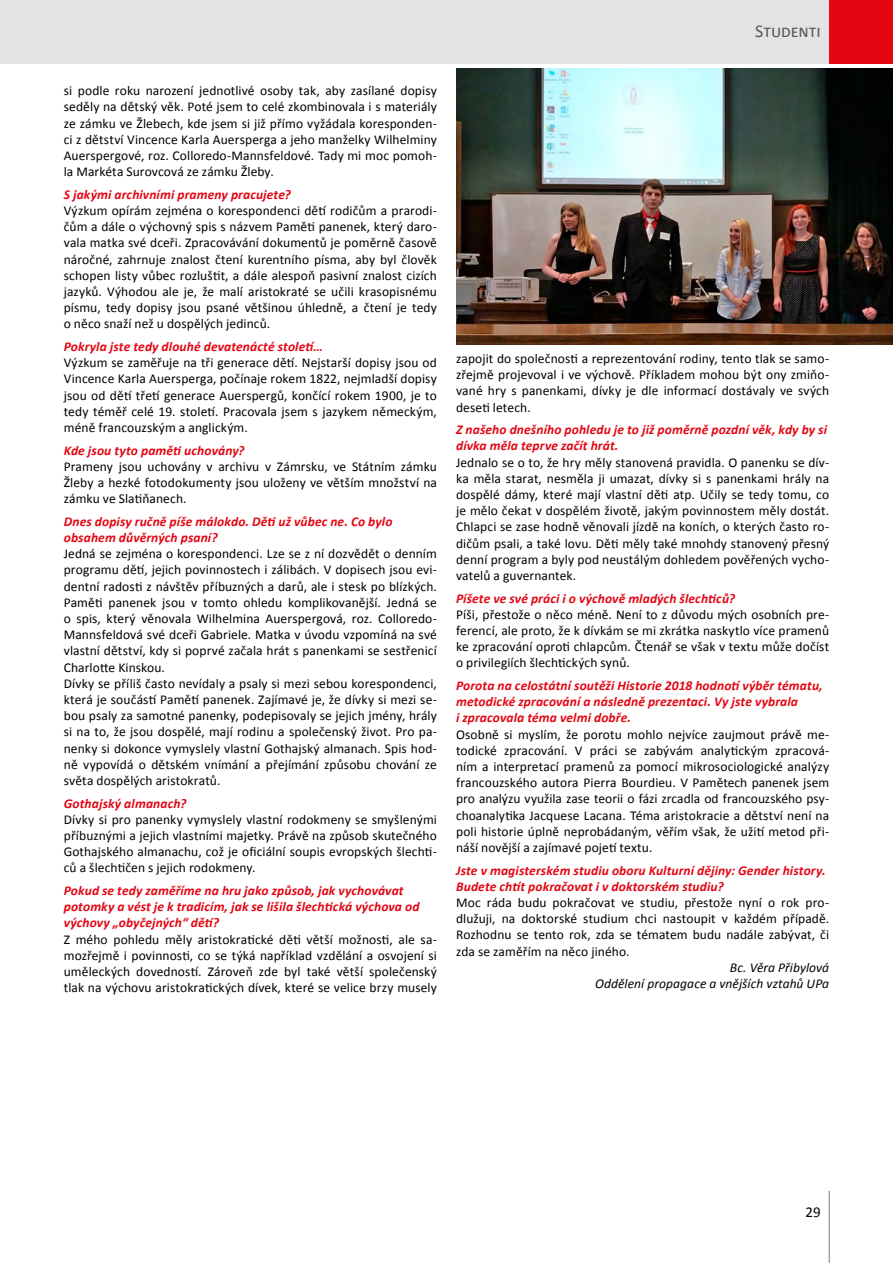
<style>
.page{position:relative;width:893px;height:1263px;background:#fff}
.page>*{position:absolute;margin:0;border:0;box-sizing:border-box;transform-origin:0 0}
.hlava-R{font:18px "Calibri";color:#575756}
.t1{font:15px "Calibri";color:#000}
.t2{font:13.5px/16.2px "Calibri";letter-spacing:.005em;color:#000;text-align:justify}
.otázka_neodsaz{font:italic 700 13.5px/16.2px "Calibri";letter-spacing:.01em;color:#e30613}
.autor{font:italic 13.5px "Calibri";letter-spacing:.005em;color:#000}
</style>
<div class="page">
<div style="left:0;top:0;width:829px;height:64px;background:#e3e3e3"></div>
<div style="left:829px;top:0;width:64px;height:64px;background:#e30613"></div>
<hr style="left:829px;top:1191px;width:1px;height:72px;background:#7c7b7b">
<img style="left:456px;top:68px;width:437px;height:276px">
<p class="hlava-R" style="left:755px;top:20px;width:67px">Studenti</p>
<p class="t2" style="left:64px;top:83px;width:375px">si podle roku narození jednotlivé osoby tak, aby zasílané dopisy seděly na dětský věk. Poté jsem to celé zkombinovala i s materiály ze zámku ve Žlebech, kde jsem si již přímo vyžádala koresponden&shy;ci z dětství Vincence Karla Auersperga a jeho manželky Wilhelminy Auerspergové, roz. Colloredo-Mannsfeldové. Tady mi moc pomoh&shy;la Markéta Surovcová ze zámku Žleby.</p>
<p class="otázka_neodsaz" style="left:64px;top:186px;width:228px">S jakými archivními prameny pracujete?</p>
<p class="t2" style="left:64px;top:202px;width:375px">Výzkum opírám zejména o korespondenci dětí rodičům a prarodi&shy;čům a dále o výchovný spis s názvem Paměti panenek, který daro&shy;vala matka své dceři. Zpracovávání dokumentů je poměrně časově náročné, zahrnuje znalost čtení kurentního písma, aby byl člověk schopen listy vůbec rozluštit, a dále alespoň pasivní znalost cizích jazyků. Výhodou ale je, že malí aristokraté se učili krasopisnému písmu, tedy dopisy jsou psané většinou úhledně, a čtení je tedy o něco snaží než u dospělých jedinců.</p>
<p class="otázka_neodsaz" style="left:64px;top:338px;width:261px">Pokryla jste tedy dlouhé devatenácté století…</p>
<p class="t2" style="left:64px;top:355px;width:375px">Výzkum se zaměřuje na tři generace dětí. Nejstarší dopisy jsou od Vincence Karla Auersperga, počínaje rokem 1822, nejmladší dopisy jsou od dětí třetí generace Auerspergů, končící rokem 1900, je to tedy téměř celé 19. století. Pracovala jsem s jazykem německým, méně francouzským a anglickým.</p>
<p class="otázka_neodsaz" style="left:64px;top:442px;width:182px">Kde jsou tyto paměti uchovány?</p>
<p class="t2" style="left:64px;top:458px;width:375px">Prameny jsou uchovány v archivu v Zámrsku, ve Státním zámku Žleby a hezké fotodokumenty jsou uloženy ve větším množství na zámku ve Slatiňanech.</p>
<p class="otázka_neodsaz" style="left:64px;top:513px;width:330px">Dnes dopisy ručně píše málokdo. Děti už vůbec ne. Co bylo obsahem důvěrných psaní?</p>
<p class="t2" style="left:64px;top:546px;width:375px">Jedná se zejména o korespondenci. Lze se z ní dozvědět o denním programu dětí, jejich povinnostech i zálibách. V dopisech jsou evi&shy;dentní radosti z návštěv příbuzných a darů, ale i stesk po blízkých.<br>Paměti panenek jsou v tomto ohledu komplikovanější. Jedná se o spis, který věnovala Wilhelmina Auerspergová, roz. Colloredo-Mannsfeldová své dceři Gabriele. Matka v úvodu vzpomíná na své vlastní dětství, kdy si poprvé začala hrát s panenkami se sestřenicí Charlotte Kinskou.</p>
<p class="t2" style="left:64px;top:675px;width:375px">Dívky se příliš často nevídaly a psaly si mezi sebou korespondenci, která je součástí Pamětí panenek. Zajímavé je, že dívky si mezi se&shy;bou psaly za samotné panenky, podepisovaly se jejich jmény, hrály si na to, že jsou dospělé, mají rodinu a společenský život. Pro pa&shy;nenky si dokonce vymyslely vlastní Gothajský almanach. Spis hod&shy;ně vypovídá o dětském vnímání a přejímání způsobu chování ze světa dospělých aristokratů.</p>
<p class="otázka_neodsaz" style="left:64px;top:795px;width:124px">Gothajský almanach?</p>
<p class="t2" style="left:64px;top:811px;width:375px">Dívky si pro panenky vymyslely vlastní rodokmeny se smyšlenými příbuznými a jejich vlastními majetky. Právě na způsob skutečného Gothajského almanachu, což je oficiální soupis evropských šlechti&shy;ců a šlechtičen s jejich rodokmeny.</p>
<p class="otázka_neodsaz" style="left:64px;top:882px;width:357px">Pokud se tedy zaměříme na hru jako způsob, jak vychovávat potomky a vést je k tradicím, jak se lišila šlechtická výchova od výchovy „obyčejných“ dětí?</p>
<p class="t2" style="left:64px;top:931px;width:375px">Z mého pohledu měly aristokratické děti větší možnosti, ale sa&shy;mozřejmě i povinnosti, co se týká například vzdělání a osvojení si uměleckých dovedností. Zároveň zde byl také větší společenský tlak na výchovu aristokratických dívek, které se velice brzy musely</p>
<p class="t2" style="left:456px;top:351px;width:375px">zapojit do společnosti a reprezentování rodiny, tento tlak se samo&shy;zřejmě projevoval i ve výchově. Příkladem mohou být ony zmiňo&shy;vané hry s panenkami, dívky je dle informací dostávaly ve svých deseti letech.</p>
<p class="otázka_neodsaz" style="left:456px;top:422px;width:372px">Z našeho dnešního pohledu je to již poměrně pozdní věk, kdy by si dívka měla teprve začít hrát.</p>
<p class="t2" style="left:456px;top:454px;width:375px">Jednalo se o to, že hry měly stanovená pravidla. O panenku se dív&shy;ka měla starat, nesměla ji umazat, dívky si s panenkami hrály na dospělé dámy, které mají vlastní děti atp. Učily se tedy tomu, co je mělo čekat v dospělém životě, jakým povinnostem měly dostát.<br>Chlapci se zase hodně věnovali jízdě na koních, o kterých často ro&shy;dičům psali, a také lovu. Děti měly také mnohdy stanovený přesný denní program a byly pod neustálým dohledem pověřených vycho&shy;vatelů a guvernantek.</p>
<p class="otázka_neodsaz" style="left:456px;top:590px;width:280px">Píšete ve své práci i o výchově mladých šlechticů?</p>
<p class="t2" style="left:456px;top:606px;width:375px">Píši, přestože o něco méně. Není to z důvodu mých osobních pre&shy;ferencí, ale proto, že k dívkám se mi zkrátka naskytlo více pramenů ke zpracování oproti chlapcům. Čtenář se však v textu může dočíst o privilegiích šlechtických synů.</p>
<p class="otázka_neodsaz" style="left:456px;top:677px;width:368px">Porota na celostátní soutěži Historie 2018 hodnotí výběr tématu, metodické zpracování a následně prezentaci. Vy jste vybrala<br>i zpracovala téma velmi dobře.</p>
<p class="t2" style="left:456px;top:726px;width:375px">Osobně si myslím, že porotu mohlo nejvíce zaujmout právě me&shy;todické zpracování. V práci se zabývám analytickým zpracová&shy;ním a interpretací pramenů za pomocí mikrosociologické analýzy francouzského autora Pierra Bourdieu. V Pamětech panenek jsem pro analýzu využila zase teorii o fázi zrcadla od francouzského psy&shy;choanalytika Jacquese Lacana. Téma aristokracie a dětství není na poli historie úplně neprobádaným, věřím však, že užití metod při&shy;náší novější a zajímavé pojetí textu.</p>
<p class="otázka_neodsaz" style="left:456px;top:862px;width:371px">Jste v magisterském studiu oboru Kulturní dějiny: Gender history.<br>Budete chtít pokračovat i v doktorském studiu?</p>
<p class="t2" style="left:456px;top:894px;width:375px">Moc ráda budu pokračovat ve studiu, přestože nyní o rok pro&shy;dlužuji, na doktorské studium chci nastoupit v každém případě.<br>Rozhodnu se tento rok, zda se tématem budu nadále zabývat, či zda se zaměřím na něco jiného.</p>
<p class="autor" style="left:730px;top:958px;width:101px">Bc. Věra Přibylová</p>
<p class="autor" style="left:595px;top:974px;width:236px">Oddělení propagace a vnějších vztahů UPa</p>
<p class="t1" style="left:805px;top:1202px;width:17px">29</p>
</div>
